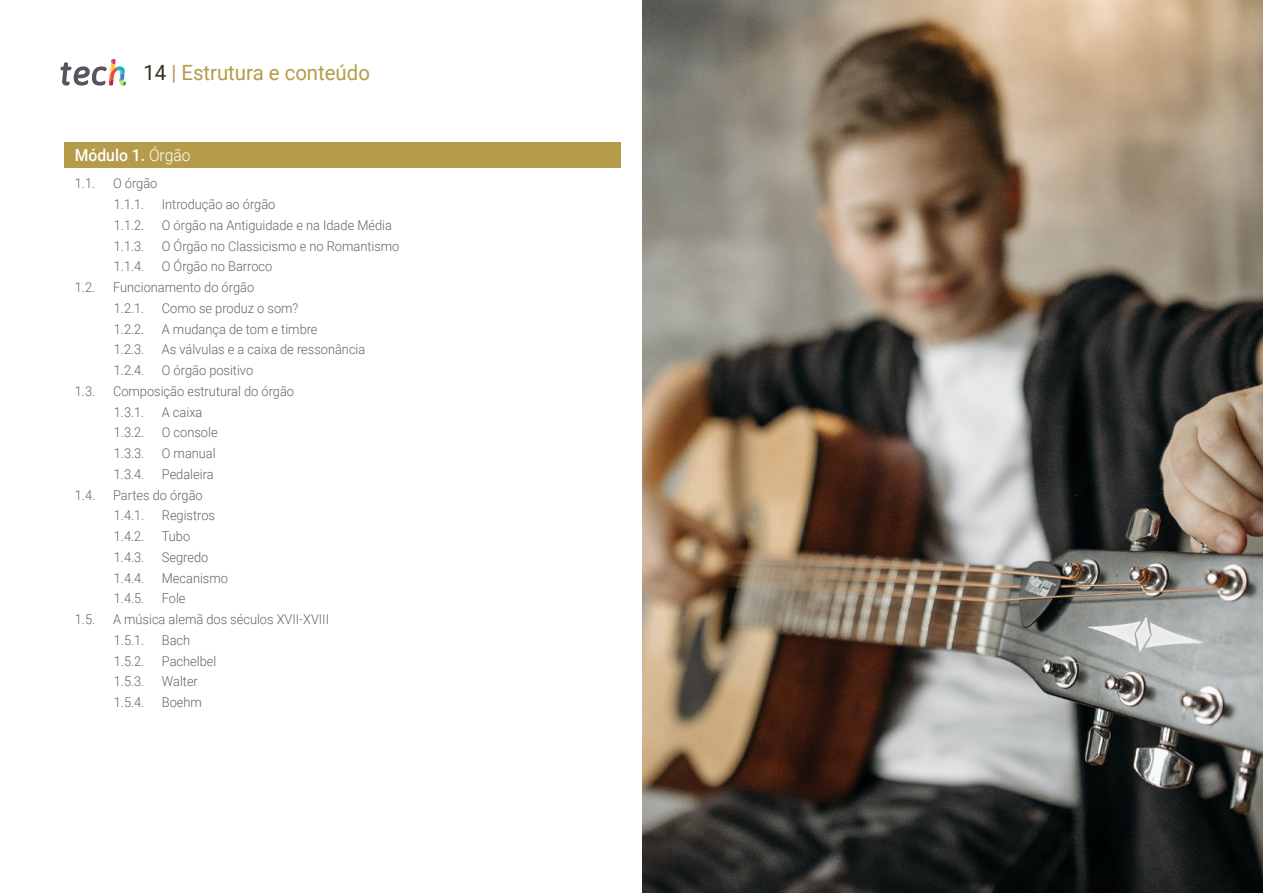
<style>
.page{position:relative;width:1263px;height:893px;background:#fff}
.page>*{position:absolute;margin:0;border:0;box-sizing:border-box;transform-origin:0 0}
.t1{font:21px "Roboto";color:#b49c4b}
.t2{font:500 16.5px "Roboto";color:#fff;scale:.95 1}
.t3{font:300 13.5px/20.7px "Roboto";color:#61646a;scale:.95 1}
.s1{color:#312e20}
.s2{font-weight:300}
</style>
<div class="page">
<div style="left:64px;top:142px;width:557px;height:25px;background:#b49c4b"></div>
<svg style="left:61px;top:59px;width:65px;height:27px"></svg>
<img style="left:642px;top:0;width:621px;height:893px">
<h1 class="t1" style="left:144px;top:57px;width:228px"><span class="s1">14</span> | Estrutura e conteúdo</h1>
<p class="t2" style="left:75px;top:144px;width:123px">Módulo 1. <span class="s2">Órgão</span></p>
<p class="t3" style="left:75px;top:173px;width:23px">1.1.</p>
<p class="t3" style="left:113px;top:173px;width:48px">O órgão<br>1.1.1.</p>
<p class="t3" style="left:162px;top:193px;width:121px">Introdução ao órgão</p>
<p class="t3" style="left:114px;top:214px;width:34px">1.1.2.</p>
<p class="t3" style="left:162px;top:214px;width:244px">O órgão na Antiguidade e na Idade Média</p>
<p class="t3" style="left:114px;top:235px;width:34px">1.1.3.</p>
<p class="t3" style="left:162px;top:235px;width:252px">O Órgão no Classicismo e no Romantismo</p>
<p class="t3" style="left:114px;top:256px;width:34px">1.1.4.</p>
<p class="t3" style="left:162px;top:256px;width:118px">O Órgão no Barroco</p>
<p class="t3" style="left:75px;top:276px;width:23px">1.2.</p>
<p class="t3" style="left:113px;top:276px;width:150px">Funcionamento do órgão<br>1.2.1.</p>
<p class="t3" style="left:162px;top:297px;width:145px">Como se produz o som?</p>
<p class="t3" style="left:114px;top:318px;width:34px">1.2.2.</p>
<p class="t3" style="left:162px;top:318px;width:165px">A mudança de tom e timbre</p>
<p class="t3" style="left:114px;top:339px;width:34px">1.2.3.</p>
<p class="t3" style="left:162px;top:339px;width:216px">As válvulas e a caixa de ressonância</p>
<p class="t3" style="left:114px;top:359px;width:34px">1.2.4.</p>
<p class="t3" style="left:162px;top:359px;width:98px">O órgão positivo</p>
<p class="t3" style="left:75px;top:380px;width:23px">1.3.</p>
<p class="t3" style="left:113px;top:380px;width:192px">Composição estrutural do órgão<br>1.3.1.</p>
<p class="t3" style="left:162px;top:401px;width:44px">A caixa</p>
<p class="t3" style="left:114px;top:422px;width:34px">1.3.2.</p>
<p class="t3" style="left:162px;top:422px;width:60px">O console</p>
<p class="t3" style="left:114px;top:442px;width:34px">1.3.3.</p>
<p class="t3" style="left:162px;top:442px;width:58px">O manual</p>
<p class="t3" style="left:114px;top:463px;width:34px">1.3.4.</p>
<p class="t3" style="left:162px;top:463px;width:56px">Pedaleira</p>
<p class="t3" style="left:75px;top:484px;width:23px">1.4.</p>
<p class="t3" style="left:113px;top:484px;width:96px">Partes do órgão<br>1.4.1.</p>
<p class="t3" style="left:162px;top:505px;width:58px">Registros</p>
<p class="t3" style="left:114px;top:525px;width:34px">1.4.2.</p>
<p class="t3" style="left:162px;top:525px;width:31px">Tubo</p>
<p class="t3" style="left:114px;top:546px;width:34px">1.4.3.</p>
<p class="t3" style="left:162px;top:546px;width:50px">Segredo</p>
<p class="t3" style="left:114px;top:567px;width:34px">1.4.4.</p>
<p class="t3" style="left:162px;top:567px;width:71px">Mecanismo</p>
<p class="t3" style="left:114px;top:588px;width:34px">1.4.5.</p>
<p class="t3" style="left:162px;top:588px;width:27px">Fole</p>
<p class="t3" style="left:75px;top:608px;width:23px">1.5.</p>
<p class="t3" style="left:113px;top:608px;width:229px">A música alemã dos séculos XVII-XVIII<br>1.5.1.</p>
<p class="t3" style="left:162px;top:629px;width:31px">Bach</p>
<p class="t3" style="left:114px;top:650px;width:34px">1.5.2.</p>
<p class="t3" style="left:162px;top:650px;width:59px">Pachelbel</p>
<p class="t3" style="left:114px;top:671px;width:34px">1.5.3.</p>
<p class="t3" style="left:162px;top:671px;width:39px">Walter</p>
<p class="t3" style="left:114px;top:691px;width:34px">1.5.4.</p>
<p class="t3" style="left:162px;top:691px;width:44px">Boehm</p>
</div>
